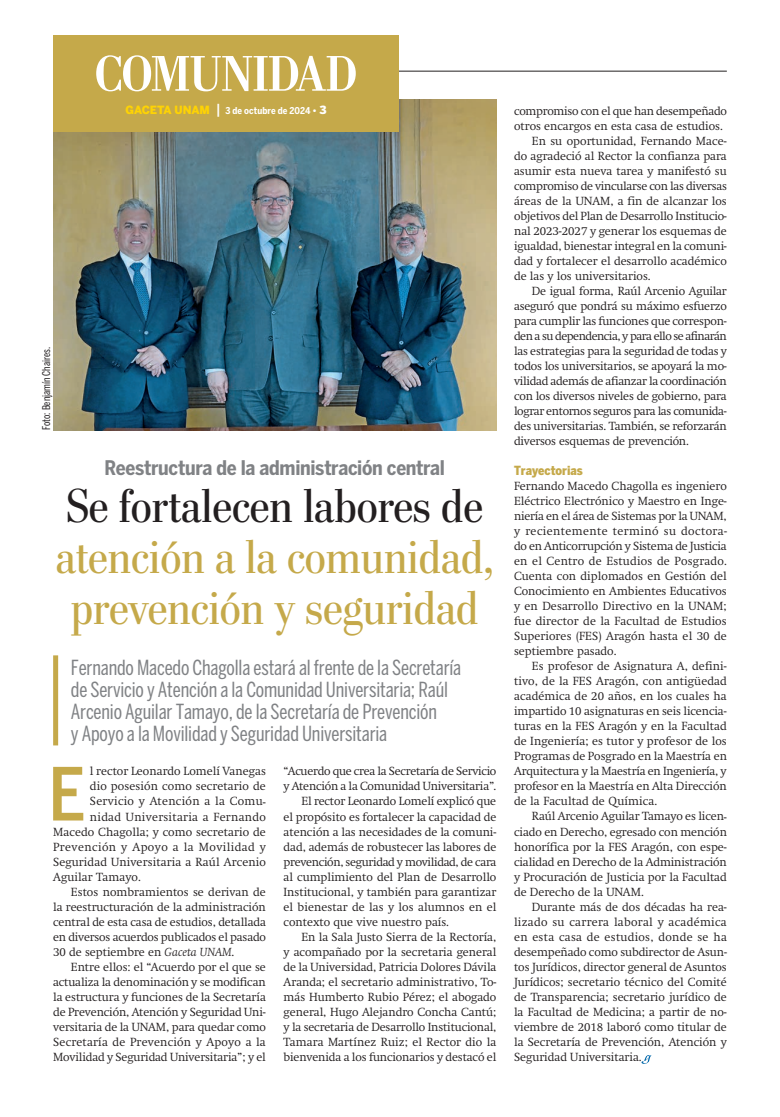
<style>
.page{position:relative;width:780px;height:1117px;background:#fff}
.page>*{position:absolute;margin:0;border:0;box-sizing:border-box;transform-origin:0 0}
.t1{font:500 72.38px "Benton Sans Cond";color:#c5a94a}
.t2{font:700 50px "Stilson";letter-spacing:.005em;color:#fff}
.t3{font:47.5px/50.9px "Stilson";color:#c5a94a;text-align:center}
.t4{font:47.5px "Stilson";color:#231f20}
.t5{font:20.62px/21.9px "Benton Sans Comp";letter-spacing:-.01em;color:#808285}
.t6{font:700 20px "Benton Sans Cond";letter-spacing:-.015em;color:#808285}
.t7{font:900 12.5px "Benton Sans Cond";color:#c5a94a}
.t8{font:300 11.62px/15px "Swift";color:#231f20;text-align:justify}
.t9{font:300 11.62px "Swift";letter-spacing:-.02em;color:#231f20}
.t10{font:300 11.62px "Swift";letter-spacing:-.025em;color:#231f20}
.t11{font:300 11.62px "Swift";letter-spacing:.025em;color:#231f20}
.t12{font:300 11.62px "Swift";letter-spacing:-.04em;color:#231f20}
.t13{font:300 11.62px "Swift";letter-spacing:-.03em;color:#231f20}
.t14{font:300 11.62px "Swift";letter-spacing:.02em;color:#231f20}
.t15{font:300 11.62px "Swift";letter-spacing:.035em;color:#231f20}
.t16{font:10.62px "Benton Sans Comp";color:#231f20}
.t17{font:700 9.38px "Benton Sans Cond";letter-spacing:.01em;color:#fff}
.s1{font-family:"Benton Sans";font-weight:900;font-size:11.25px;color:#fed304}
.s2{font-weight:500;font-size:13.75px}
.s3{font-family:"Benton Sans";font-weight:900}
.s4{font-family:"Benton Sans";font-weight:900;font-size:11.25px}
.s5{font-style:italic}
</style>
<div class="page">
<img style="left:53px;top:100px;width:443px;height:330px">
<hr style="left:53px;top:71px;width:673px;height:1px;background:#231f20">
<div style="left:53px;top:35px;width:346px;height:97px;background:#c5a94a"></div>
<div style="left:53px;top:655px;width:5px;height:90px;background:#c5a94a"></div>
<svg style="left:641px;top:1055px;width:10px;height:8px"></svg>
<h2 class="t2" style="left:95px;top:44px;width:263px">COMUNIDAD</h2>
<p class="t17" style="left:125px;top:105px;width:203px"><span class="s1">GACETA UNAM</span> <span class="s2">|</span> 3 de octubre de 2024 <span class="s3">•</span> <span class="s4">3</span></p>
<p class="t16" style="left:40px;top:430px;width:85px;rotate:-90deg">Foto: Benjamín Chaires.</p>
<h3 class="t6" style="left:104px;top:456px;width:342px">Reestructura de la administración central</h3>
<h3 class="t4" style="left:66px;top:477px;width:418px">Se fortalecen labores de</h3>
<h3 class="t3" style="left:56px;top:531px;width:439px">atención a la comunidad, prevención y seguridad</h3>
<h3 class="t5" style="left:71px;top:656px;width:392px">Fernando Macedo Chagolla estará al frente de la Secretaría de Servicio y Atención a la Comunidad Universitaria; Raúl Arcenio Aguilar Tamayo, de la Secretaría de Prevención<br>y Apoyo a la Movilidad y Seguridad Universitaria</h3>
<h1 class="t1" style="left:48px;top:751px;width:39px">E</h1>
<p class="t8" style="left:90px;top:763px;width:177px">l rector Leonardo Lomelí Vanegas</p>
<p class="t8" style="left:90px;top:778px;width:177px">dio posesión como secretario de</p>
<p class="t11" style="left:90px;top:794px;width:177px">Servicio y Atención a la Comu-</p>
<p class="t11" style="left:90px;top:809px;width:177px">nidad Universitaria a Fernando</p>
<p class="t8" style="left:53px;top:823px;width:214px">Macedo Chagolla; y como secretario de</p>
<p class="t15" style="left:53px;top:839px;width:214px">Prevención y Apoyo a la Movilidad y</p>
<p class="t8" style="left:53px;top:853px;width:214px">Seguridad Universitaria a Raúl Arcenio</p>
<p class="t8" style="left:53px;top:868px;width:89px">Aguilar Tamayo.</p>
<p class="t8" style="left:71px;top:883px;width:196px">Estos nombramientos se derivan de</p>
<p class="t8" style="left:53px;top:898px;width:214px">la reestructuración de la administración</p>
<p class="t8" style="left:53px;top:913px;width:214px">central de esta casa de estudios, detallada</p>
<p class="t8" style="left:53px;top:928px;width:214px">en diversos acuerdos publicados el pasado</p>
<p class="t8" style="left:53px;top:943px;width:183px">30 de septiembre en <span class="s5">Gaceta UNAM</span>.</p>
<p class="t8" style="left:71px;top:958px;width:196px">Entre ellos: el “Acuerdo por el que se</p>
<p class="t8" style="left:53px;top:973px;width:214px">actualiza la denominación y se modifican</p>
<p class="t8" style="left:53px;top:988px;width:214px">la estructura y funciones de la Secretaría</p>
<p class="t8" style="left:53px;top:1003px;width:214px">de Prevención, Atención y Seguridad Uni-</p>
<p class="t8" style="left:53px;top:1018px;width:214px">versitaria de la UNAM, para quedar como</p>
<p class="t14" style="left:53px;top:1034px;width:214px">Secretaría de Prevención y Apoyo a la</p>
<p class="t8" style="left:53px;top:1048px;width:214px">Movilidad y Seguridad Universitaria”; y el</p>
<p class="t9" style="left:283px;top:764px;width:214px">“Acuerdo que crea la Secretaría de Servicio</p>
<p class="t8" style="left:283px;top:778px;width:214px">y Atención a la Comunidad Universitaria”.</p>
<p class="t8" style="left:301px;top:793px;width:196px">El rector Leonardo Lomelí explicó que</p>
<p class="t8" style="left:283px;top:808px;width:214px">el propósito es fortalecer la capacidad de</p>
<p class="t8" style="left:283px;top:823px;width:214px">atención a las necesidades de la comuni-</p>
<p class="t8" style="left:283px;top:838px;width:214px">dad, además de robustecer las labores de</p>
<p class="t10" style="left:283px;top:854px;width:214px">prevención, seguridad y movilidad, de cara</p>
<p class="t8" style="left:283px;top:868px;width:214px">al cumplimiento del Plan de Desarrollo</p>
<p class="t8" style="left:283px;top:883px;width:214px">Institucional, y también para garantizar</p>
<p class="t8" style="left:283px;top:898px;width:214px">el bienestar de las y los alumnos en el</p>
<p class="t8" style="left:283px;top:913px;width:167px">contexto que vive nuestro país.</p>
<p class="t8" style="left:301px;top:928px;width:196px">En la Sala Justo Sierra de la Rectoría,</p>
<p class="t8" style="left:283px;top:943px;width:214px">y acompañado por la secretaria general</p>
<p class="t8" style="left:283px;top:958px;width:214px">de la Universidad, Patricia Dolores Dávila</p>
<p class="t8" style="left:283px;top:973px;width:214px">Aranda; el secretario administrativo, To-</p>
<p class="t8" style="left:283px;top:988px;width:214px">más Humberto Rubio Pérez; el abogado</p>
<p class="t8" style="left:283px;top:1003px;width:214px">general, Hugo Alejandro Concha Cantú;</p>
<p class="t8" style="left:283px;top:1018px;width:214px">y la secretaria de Desarrollo Institucional,</p>
<p class="t8" style="left:283px;top:1033px;width:214px">Tamara Martínez Ruiz; el Rector dio la</p>
<p class="t8" style="left:283px;top:1048px;width:214px">bienvenida a los funcionarios y destacó el</p>
<p class="t9" style="left:514px;top:104px;width:214px">compromiso con el que han desempeñado</p>
<p class="t8" style="left:514px;top:118px;width:210px">otros encargos en esta casa de estudios.</p>
<p class="t8" style="left:531px;top:133px;width:196px">En su oportunidad, Fernando Mace-</p>
<p class="t8" style="left:514px;top:148px;width:214px">do agradeció al Rector la confianza para</p>
<p class="t8" style="left:514px;top:163px;width:214px">asumir esta nueva tarea y manifestó su</p>
<p class="t9" style="left:514px;top:179px;width:214px">compromiso de vincularse con las diversas</p>
<p class="t8" style="left:514px;top:193px;width:214px">áreas de la UNAM, a fin de alcanzar los</p>
<p class="t8" style="left:514px;top:208px;width:214px">objetivos del Plan de Desarrollo Institucio-</p>
<p class="t8" style="left:514px;top:223px;width:214px">nal 2023-2027 y generar los esquemas de</p>
<p class="t8" style="left:514px;top:238px;width:214px">igualdad, bienestar integral en la comuni-</p>
<p class="t8" style="left:514px;top:253px;width:214px">dad y fortalecer el desarrollo académico</p>
<p class="t8" style="left:514px;top:268px;width:138px">de las y los universitarios.</p>
<p class="t8" style="left:531px;top:283px;width:196px">De igual forma, Raúl Arcenio Aguilar</p>
<p class="t8" style="left:514px;top:298px;width:214px">aseguró que pondrá su máximo esfuerzo</p>
<p class="t8" style="left:514px;top:313px;width:214px">para cumplir las funciones que correspon-</p>
<p class="t12" style="left:514px;top:329px;width:214px">den a su dependencia, y para ello se afinarán</p>
<p class="t8" style="left:514px;top:343px;width:214px">las estrategias para la seguridad de todas y</p>
<p class="t8" style="left:514px;top:358px;width:214px">todos los universitarios, se apoyará la mo-</p>
<p class="t10" style="left:514px;top:374px;width:214px">vilidad además de afianzar la coordinación</p>
<p class="t8" style="left:514px;top:388px;width:214px">con los diversos niveles de gobierno, para</p>
<p class="t13" style="left:514px;top:404px;width:214px">lograr entornos seguros para las comunida-</p>
<p class="t8" style="left:514px;top:418px;width:214px">des universitarias. También, se reforzarán</p>
<p class="t8" style="left:514px;top:433px;width:176px">diversos esquemas de prevención.</p>
<p class="t7" style="left:514px;top:463px;width:70px">Trayectorias</p>
<p class="t8" style="left:514px;top:478px;width:214px">Fernando Macedo Chagolla es ingeniero Eléctrico Electrónico y Maestro en Inge&shy;niería en el área de Sistemas por la UNAM, y recientemente terminó su doctora&shy;do en Anticorrupción y Sistema de Justicia en el Centro de Estudios de Posgrado.<br>Cuenta con diplomados en Gestión del Conocimiento en Ambientes Educativos y en Desarrollo Directivo en la UNAM; fue director de la Facultad de Estudios Superiores (FES) Aragón hasta el 30 de septiembre pasado.</p>
<p class="t8" style="left:514px;top:658px;width:214px;text-indent:18px">Es profesor de Asignatura A, defini&shy;tivo, de la FES Aragón, con antigüedad académica de 20 años, en los cuales ha impartido 10 asignaturas en seis licencia&shy;turas en la FES Aragón y en la Facultad de Ingeniería; es tutor y profesor de los Programas de Posgrado en la Maestría en Arquitectura y la Maestría en Ingeniería, y profesor en la Maestría en Alta Dirección de la Facultad de Química.</p>
<p class="t8" style="left:514px;top:808px;width:214px;text-indent:18px">Raúl Arcenio Aguilar Tamayo es licen&shy;ciado en Derecho, egresado con mención honorífica por la FES Aragón, con espe&shy;cialidad en Derecho de la Administración y Procuración de Justicia por la Facultad de Derecho de la UNAM.</p>
<p class="t8" style="left:514px;top:898px;width:214px;text-indent:18px">Durante más de dos décadas ha rea&shy;lizado su carrera laboral y académica en esta casa de estudios, donde se ha desempeñado como subdirector de Asun&shy;tos Jurídicos, director general de Asuntos Jurídicos; secretario técnico del Comité de Transparencia; secretario jurídico de la Facultad de Medicina; a partir de no&shy;viembre de 2018 laboró como titular de la Secretaría de Prevención, Atención y Seguridad Universitaria.</p>
</div>
